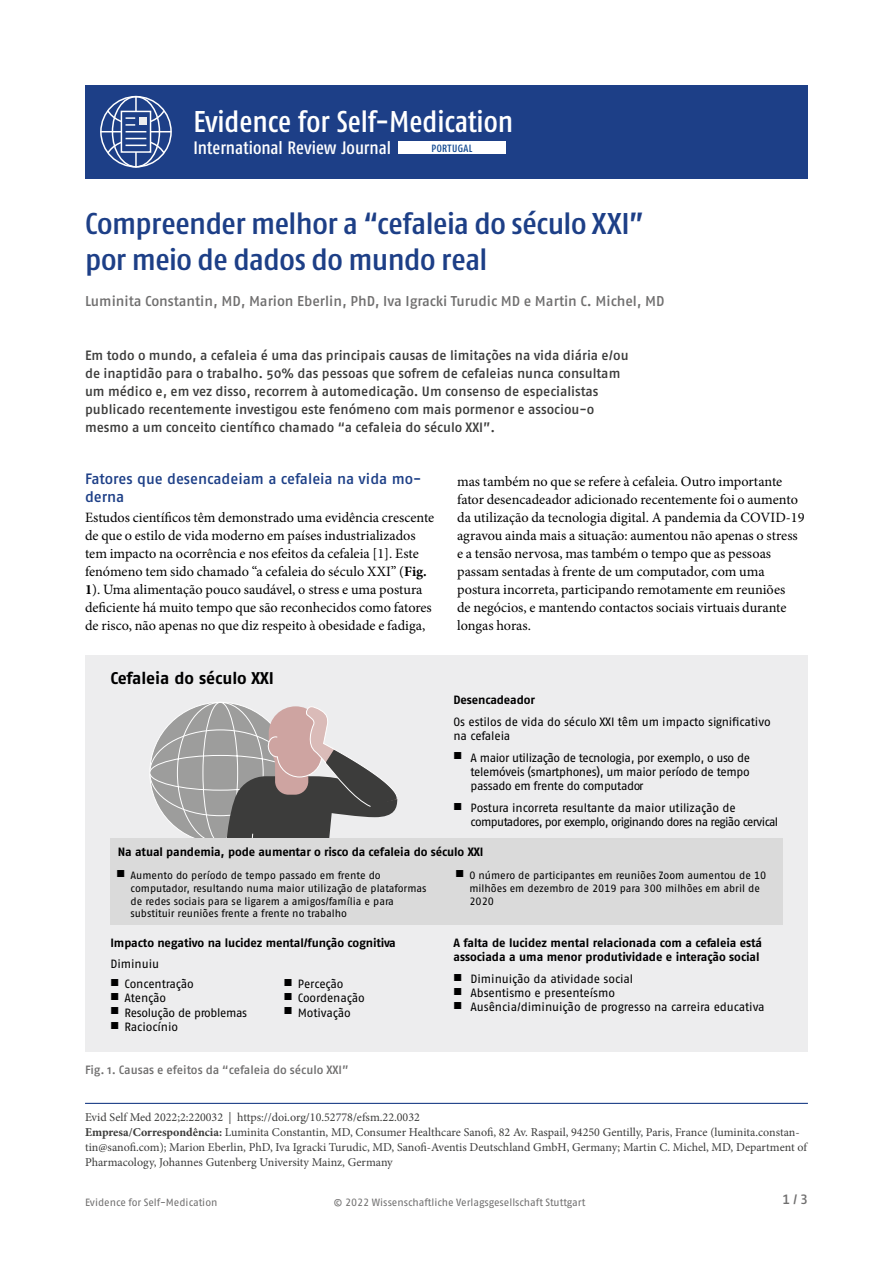
<style>
.page{position:relative;width:893px;height:1263px;background:#fff}
.page>*{position:absolute;margin:0;border:0;box-sizing:border-box;transform-origin:0 0}
.t1{font:500 condensed 30px/36px "Fago Pro";letter-spacing:-.015em;color:#1d3f87;scale:1.1 1}
.t2{font:500 condensed 30px "Fago Pro";color:#fff}
.t3{font:500 condensed 18px "Fago Pro";color:#fff}
.t4{font:700 16.95px "Fago Pro";letter-spacing:-.005em;color:#000}
.t5{font:500 15px/18px "Fago Pro";letter-spacing:-.005em;color:#1d3f87}
.t6{font:14.25px/18px "Minion Pro";color:#000}
.t7{font:500 14.25px "Fago Pro";letter-spacing:-.005em;color:#706f6f}
.t8{font:500 13.5px/18px "Fago Pro";color:#3c3c3b}
.t9{font:500 13.5px "Fago Pro";color:#706f6f}
.t10{font:12px/14.4px "Fago Pro";letter-spacing:-.01em;color:#000}
.t11{font:12px/15px "Minion Pro";color:#3c3c3b}
.t12{font:700 12px/14.4px "Fago Pro";letter-spacing:-.01em;color:#000}
.t13{font:12px/14.4px "Fago Pro";letter-spacing:-.05em;color:#000}
.t14{font:500 12px "Fago Pro";color:#706f6f}
.t15{font:10.65px/12.8px "Fago Pro";color:#000}
.t16{font:10.5px "Fago Pro";letter-spacing:-.005em;color:#706f6f}
.t17{font:500 condensed 10.5px "Fago Pro";letter-spacing:.04em;color:#0e468f}
.s1{font-weight:700}
</style>
<div class="page">
<hr style="left:85px;top:1103px;width:723px;height:1px;background:#1d3f87">
<div style="left:85px;top:655px;width:723px;height:396px;background:#ededee"></div>
<svg style="left:149px;top:702px;width:249px;height:136px"></svg>
<div style="left:110px;top:838px;width:672px;height:86px;background:#dadada"></div>
<div style="left:85px;top:85px;width:723px;height:94px;background:#1d3f87"></div>
<div style="left:100px;top:96px;width:72px;height:72px;border:2px solid #fff;border-radius:50%"></div>
<div style="left:112px;top:96px;width:48px;height:72px;border:2px solid #fff;border-radius:50%"></div>
<hr style="left:100px;top:131px;width:71px;height:1px;background:#fff">
<hr style="left:135px;top:96px;width:2px;height:72px;background:#fff">
<svg style="left:121px;top:132px;width:30px;height:6px"></svg>
<svg style="left:106px;top:138px;width:60px;height:17px"></svg>
<svg style="left:106px;top:109px;width:60px;height:23px"></svg>
<div style="left:398px;top:141px;width:107px;height:13px;background:#fff"></div>
<h1 class="t2" style="left:193px;top:103px;width:321px">Evidence for Self-Medication</h1>
<p class="t3" style="left:193px;top:137px;width:199px">International Review Journal</p>
<p class="t17" style="left:431px;top:142px;width:43px">PORTUGAL</p>
<h1 class="t1" style="left:85px;top:206px;width:510px">Compreender melhor a “cefaleia do século XXI” por meio de dados do mundo real</h1>
<p class="t7" style="left:85px;top:292px;width:581px">Luminita Constantin, MD, Marion Eberlin, PhD, Iva Igracki Turudic MD e Martin C. Michel, MD</p>
<p class="t8" style="left:85px;top:346px;width:545px">Em todo o mundo, a cefaleia é uma das principais causas de limitações na vida diária e/ou de inaptidão para o trabalho. 50% das pessoas que sofrem de cefaleias nunca consultam um médico e, em vez disso, recorrem à automedicação. Um consenso de especialistas publicado recentemente investigou este fenómeno com mais pormenor e associou-o mesmo a um conceito científico chamado “a cefaleia do século XXI”.</p>
<p class="t5" style="left:85px;top:470px;width:338px">Fatores que desencadeiam a cefaleia na vida mo&shy;derna</p>
<p class="t6" style="left:85px;top:509px;width:351px">Estudos científicos têm demonstrado uma evidência crescente de que o estilo de vida moderno em países industrializados tem impacto na ocorrência e nos efeitos da cefaleia [1]. Este fenómeno tem sido chamado “a cefaleia do século XXI” (<span class="s1">Fig.<br>1</span>). Uma alimentação pouco saudável, o stress e uma postura deficiente há muito tempo que são reconhecidos como fatores de risco, não apenas no que diz respeito à obesidade e fadiga,</p>
<p class="t4" style="left:110px;top:668px;width:165px">Cefaleia do século XXI</p>
<p class="t6" style="left:457px;top:473px;width:349px">mas também no que se refere à cefaleia. Outro importante fator desencadeador adicionado recentemente foi o aumento da utilização da tecnologia digital. A pandemia da COVID-19 agravou ainda mais a situação: aumentou não apenas o stress e a tensão nervosa, mas também o tempo que as pessoas passam sentadas à frente de um computador, com uma postura incorreta, participando remotamente em reuniões<br>de negócios, e mantendo contactos sociais virtuais durante longas horas.</p>
<p class="t12" style="left:454px;top:693px;width:83px">Desencadeador</p>
<p class="t10" style="left:454px;top:714px;width:319px">Os estilos de vida do século XXI têm um impacto signi cativo na cefaleia</p>
<p class="t10" style="left:470px;top:750px;width:281px;text-align:justify;text-indent:-17px"><sup>■</sup> A maior utilização de tecnologia, por exemplo, o uso de telemóveis (smartphones), um maior período de tempo passado em frente do computador</p>
<p class="t13" style="left:470px;top:800px;width:309px;text-indent:-17px"><sup>■</sup> Postura incorreta resultante da maior utilização de computadores, por exemplo, originando dores na região cervical</p>
<p class="t12" style="left:118px;top:844px;width:367px">Na atual pandemia, pode aumentar o risco da cefaleia do século XXI</p>
<p class="t15" style="left:130px;top:869px;width:297px;text-indent:-14px">■ Aumento do período de tempo passado em frente do computador, resultando numa maior utilização de plataformas de redes sociais para se ligarem a amigos/família e para substituir reuniões frente a frente no trabalho</p>
<p class="t15" style="left:469px;top:869px;width:298px;text-indent:-14px">■ O número de participantes em reuniões Zoom aumentou de 10 milhões em dezembro de 2019 para 300 milhões em abril de<br>2020</p>
<p class="t12" style="left:110px;top:935px;width:287px">Impacto negativo na lucidez mental/função cognitiva</p>
<p class="t10" style="left:110px;top:957px;width:50px">Diminuiu</p>
<p class="t10" style="left:110px;top:976px;width:85px"><sup>■</sup> Concentração</p>
<p class="t10" style="left:110px;top:991px;width:57px"><sup>■</sup> Atenção</p>
<p class="t10" style="left:110px;top:1005px;width:138px"><sup>■</sup> Resolução de problemas</p>
<p class="t10" style="left:110px;top:1019px;width:69px"><sup>■</sup> Raciocínio</p>
<p class="t10" style="left:284px;top:976px;width:61px"><sup>■</sup> Perceção</p>
<p class="t10" style="left:284px;top:991px;width:83px"><sup>■</sup> Coordenação</p>
<p class="t10" style="left:284px;top:1005px;width:69px"><sup>■</sup> Motivação</p>
<p class="t14" style="left:85px;top:1062px;width:265px">Fig. 1. Causas e efeitos da “cefaleia do século XXI”</p>
<p class="t12" style="left:454px;top:935px;width:310px">A falta de lucidez mental relacionada com a cefaleia está associada a uma menor produtividade e interação social</p>
<p class="t10" style="left:454px;top:971px;width:181px"><sup>■</sup> Diminuição da atividade social</p>
<p class="t10" style="left:454px;top:986px;width:163px"><sup>■</sup> Absentismo e presenteísmo</p>
<p class="t10" style="left:454px;top:1000px;width:313px"><sup>■</sup> Ausência/diminuição de progresso na carreira educativa</p>
<p class="t11" style="left:85px;top:1110px;width:723px">Evid Self Med 2022;2:220032 | https://doi.org/10.52778/efsm.22.0032<br><span class="s1">Empresa/Correspondência:</span> Luminita Constantin, MD, Consumer Healthcare Sanofi, 82 Av. Raspail, 94250 Gentilly, Paris, France (luminita.constan&shy;tin@sanofi.com); Marion Eberlin, PhD, Iva Igracki Turudic, MD, Sanofi-Aventis Deutschland GmbH, Germany; Martin C. Michel, MD, Department of Pharmacology, Johannes Gutenberg University Mainz, Germany</p>
<p class="t16" style="left:85px;top:1196px;width:134px">Evidence for Self-Medication</p>
<p class="t16" style="left:334px;top:1196px;width:253px">© 2022 Wissenschaftliche Verlagsgesellschaft Stuttgart</p>
<p class="t9" style="left:782px;top:1191px;width:27px">1 / 3</p>
</div>
